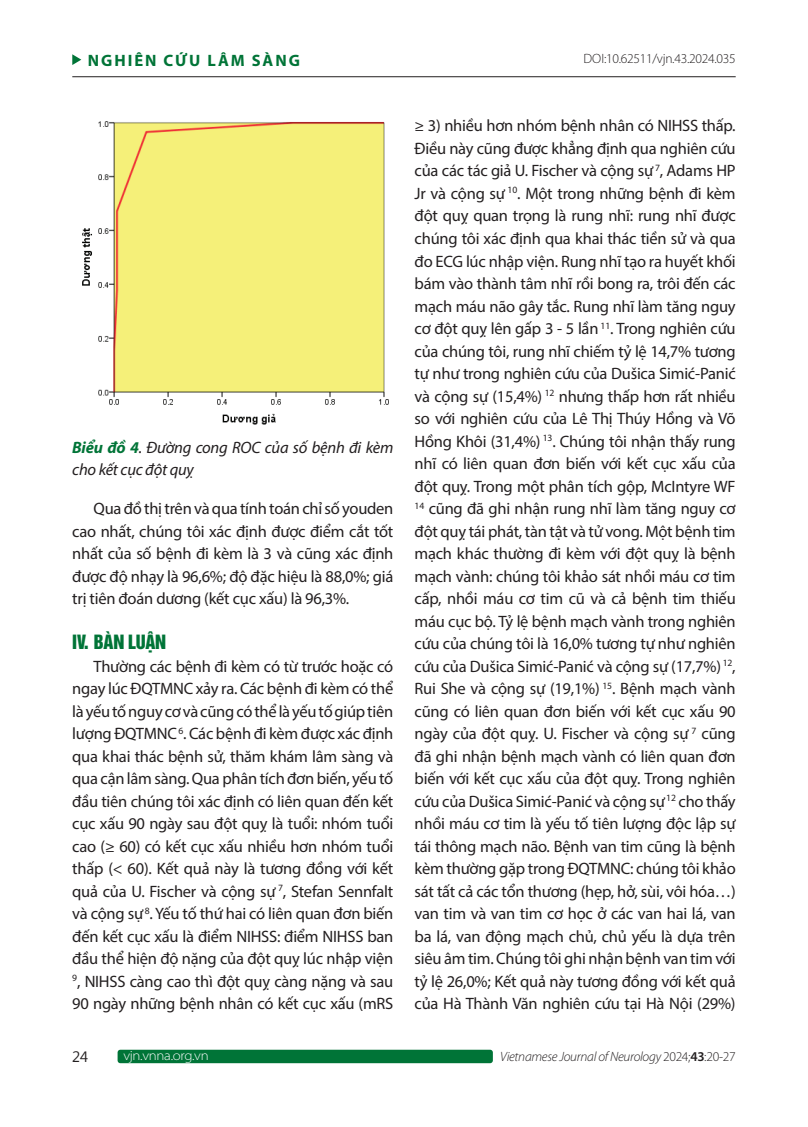
<style>
.page{position:relative;width:808px;height:1127px;background:#fff}
.page>*{position:absolute;margin:0;border:0;box-sizing:border-box;transform-origin:0 0}
.t1{font:18px "UTM Helvet Ins";letter-spacing:-.015em;color:#007437}
.t2{font:16.5px/22.5px "Myriad Pro";letter-spacing:-.015em;color:#231f20;text-align:justify}
.t3{font:italic 16.5px/22.5px "Myriad Pro";letter-spacing:-.015em;color:#231f20}
.t4{font:700 16.5px "Myriad Pro";letter-spacing:.12em;color:#007437}
.t5{font:15px "Myanmar Text";color:#231f20}
.t6{font:italic 300 13.5px "Myriad Pro";letter-spacing:-.02em;color:#231f20}
.t7{font:300 13.5px "Myriad Pro";letter-spacing:-.02em;color:#231f20}
.t8{font:300 semi-expanded 13.5px "Myriad Pro";letter-spacing:-.02em;color:#fff}
.s1{font-weight:700;color:#007437}
.s2{font-style:normal}
.s3{font-weight:600;font-style:normal}
</style>
<div class="page">
<div style="left:118px;top:1050px;width:375px;height:13px;background:#007437;border-radius:3px"></div>
<hr style="left:72px;top:76px;width:664px;height:1px;background:#231f20">
<svg style="left:72px;top:54px;width:9px;height:11px"></svg>
<img style="left:82px;top:121px;width:307px;height:304px">
<p class="t4" style="left:88px;top:49px;width:214px">NGHIÊN CỨU LÂM SÀNG</p>
<p class="t7" style="left:583px;top:51px;width:154px">DOI:10.62511/vjn.43.2024.035</p>
<p class="t3" style="left:72px;top:436px;width:323px"><span class="s1">Biểu đồ 4</span>. Đường cong ROC của số bệnh đi kèm cho kết cục đột quỵ</p>
<p class="t2" style="left:72px;top:497px;width:323px;text-indent:21px">Qua đồ thị trên và qua tính toán chỉ số youden cao nhất, chúng tôi xác định được điểm cắt tốt nhất của số bệnh đi kèm là 3 và cũng xác định được độ nhạy là 96,6%; độ đặc hiệu là 88,0%; giá trị tiên đoán dương (kết cục xấu) là 96,3%.</p>
<p class="t1" style="left:72px;top:627px;width:95px">IV. BÀN LUẬN</p>
<p class="t2" style="left:72px;top:655px;width:323px;text-indent:21px">Thường các bệnh đi kèm có từ trước hoặc có ngay lúc ĐQTMNC xảy ra. Các bệnh đi kèm có thể là yếu tố nguy cơ và cũng có thể là yếu tố giúp tiên lượng ĐQTMNC <sup>6</sup>. Các bệnh đi kèm được xác định qua khai thác bệnh sử, thăm khám lâm sàng và qua cận lâm sàng. Qua phân tích đơn biến, yếu tố đầu tiên chúng tôi xác định có liên quan đến kết cục xấu 90 ngày sau đột quỵ là tuổi: nhóm tuổi cao (≥ 60) có kết cục xấu nhiều hơn nhóm tuổi thấp (&lt; 60). Kết quả này là tương đồng với kết quả của U. Fischer và cộng sự <sup>7</sup>, Stefan Sennfalt và cộng sự <sup>8</sup>. Yếu tố thứ hai có liên quan đơn biến đến kết cục xấu là điểm NIHSS: điểm NIHSS ban đầu thể hiện độ nặng của đột quỵ lúc nhập viện <sup>9</sup>, NIHSS càng cao thì đột quỵ càng nặng và sau 90 ngày những bệnh nhân có kết cục xấu (mRS</p>
<p class="t2" style="left:415px;top:114px;width:323px">≥ 3) nhiều hơn nhóm bệnh nhân có NIHSS thấp.<br>Điều này cũng được khẳng định qua nghiên cứu của các tác giả U. Fischer và cộng sự <sup>7</sup>, Adams HP Jr và cộng sự <sup>10</sup>. Một trong những bệnh đi kèm đột quỵ quan trọng là rung nhĩ: rung nhĩ được chúng tôi xác định qua khai thác tiền sử và qua đo ECG lúc nhập viện. Rung nhĩ tạo ra huyết khối bám vào thành tâm nhĩ rồi bong ra, trôi đến các mạch máu não gây tắc. Rung nhĩ làm tăng nguy cơ đột quỵ lên gấp 3 - 5 lần <sup>11</sup>. Trong nghiên cứu của chúng tôi, rung nhĩ chiếm tỷ lệ 14,7% tương tự như trong nghiên cứu của Dušica Simić-Panić và cộng sự (15,4%) <sup>12</sup> nhưng thấp hơn rất nhiều so với nghiên cứu của Lê Thị Thúy Hồng và Võ Hồng Khôi (31,4%) <sup>13</sup>. Chúng tôi nhận thấy rung nhĩ có liên quan đơn biến với kết cục xấu của đột quỵ. Trong một phân tích gộp, McIntyre WF <sup>14</sup> cũng đã ghi nhận rung nhĩ làm tăng nguy cơ đột quỵ tái phát, tàn tật và tử vong. Một bệnh tim mạch khác thường đi kèm với đột quỵ là bệnh mạch vành: chúng tôi khảo sát nhồi máu cơ tim cấp, nhồi máu cơ tim cũ và cả bệnh tim thiếu máu cục bộ. Tỷ lệ bệnh mạch vành trong nghiên cứu của chúng tôi là 16,0% tương tự như nghiên cứu của Dušica Simić-Panić và cộng sự (17,7%) <sup>12</sup>, Rui She và cộng sự (19,1%) <sup>15</sup>. Bệnh mạch vành cũng có liên quan đơn biến với kết cục xấu 90 ngày của đột quỵ. U. Fischer và cộng sự <sup>7</sup> cũng đã ghi nhận bệnh mạch vành có liên quan đơn biến với kết cục xấu của đột quỵ. Trong nghiên cứu của Dušica Simić-Panić và cộng sự <sup>12</sup> cho thấy nhồi máu cơ tim là yếu tố tiên lượng độc lập sự tái thông mạch não. Bệnh van tim cũng là bệnh kèm thường gặp trong ĐQTMNC: chúng tôi khảo sát tất cả các tổn thương (hẹp, hở, sùi, vôi hóa…) van tim và van tim cơ học ở các van hai lá, van ba lá, van động mạch chủ, chủ yếu là dựa trên siêu âm tim. Chúng tôi ghi nhận bệnh van tim với tỷ lệ 26,0%; Kết quả này tương đồng với kết quả của Hà Thành Văn nghiên cứu tại Hà Nội (29%)</p>
<p class="t5" style="left:72px;top:1047px;width:17px">24</p>
<p class="t8" style="left:123px;top:1047px;width:87px">vjn.vnna.org.vn</p>
<p class="t6" style="left:500px;top:1049px;width:237px">Vietnamese Journal of Neurology <span class="s2">2024;</span><span class="s3">43</span><span class="s2">:20-27</span></p>
</div>
